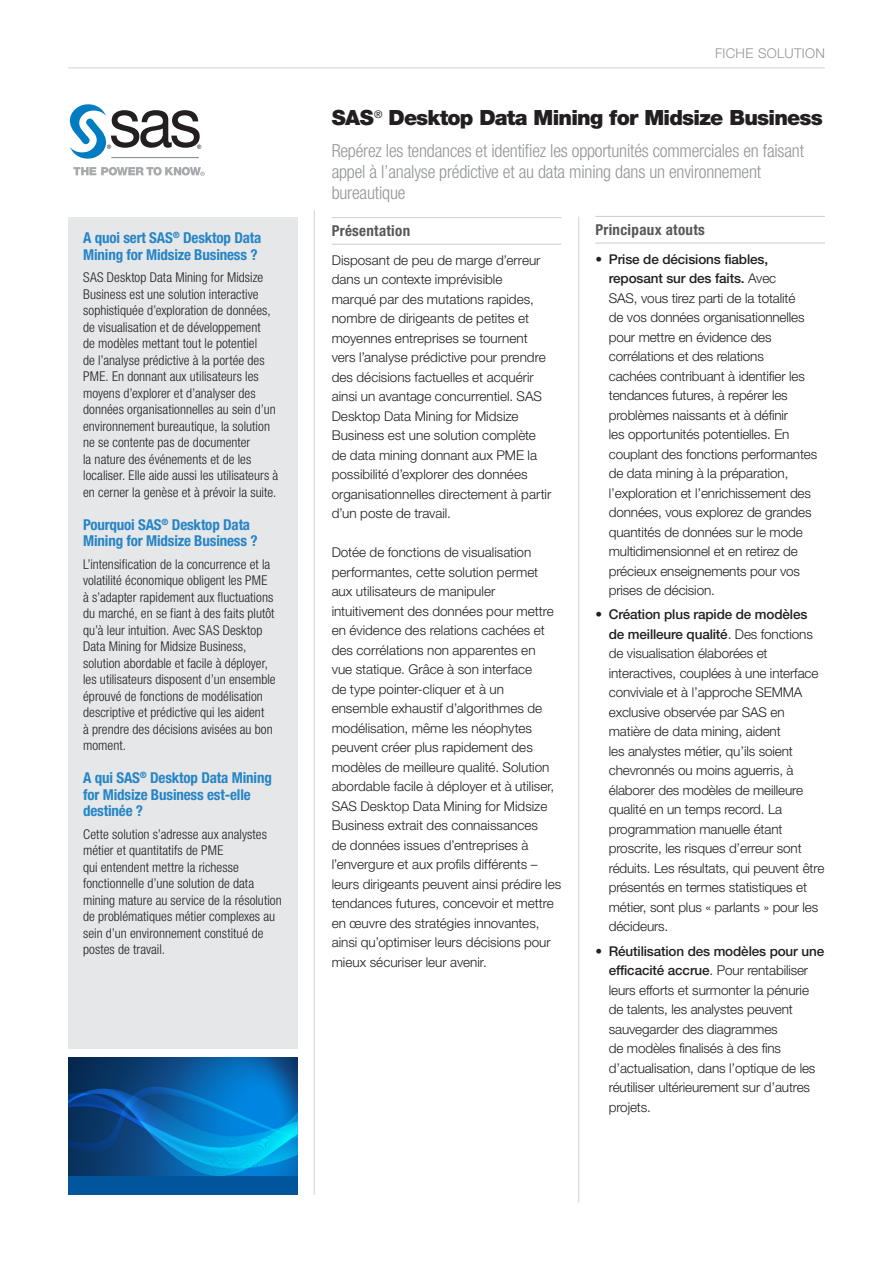
<style>
.page{position:relative;width:893px;height:1263px;background:#fff}
.page>*{position:absolute;margin:0;border:0;box-sizing:border-box;transform-origin:0 0}
.Headline__Page_1{font:900 21px "Helvetica Neue LT Std";letter-spacing:-.04em;color:#231f20}
.kicker_after_Headl{font:300 condensed 18px/21px "Helvetica Neue LT Std";letter-spacing:-.01em;color:#939598}
.Sidebar_Subhd_1__Blu{font:700 condensed 15px/16.5px "Helvetica Neue LT Std";letter-spacing:-.01em;color:#2585c6}
.Subhd1__body_black{font:700 condensed 15px "Helvetica Neue LT Std";letter-spacing:.02em;color:#57585a}
.Bullet_lists__Body{font:300 13.5px/19.5px "Helvetica Neue LT Std";letter-spacing:-.01em;color:#231f20}
.Body{font:300 13.5px/19.5px "Helvetica Neue LT Std";color:#231f20}
.Sidebar_body_text{font:300 condensed 13.5px/16.5px "Helvetica Neue LT Std";letter-spacing:.005em;color:#231f20}
.t1{font:300 13.5px "Helvetica Neue LT Std";letter-spacing:.02em;color:#939598}
.s1{font-weight:500}
</style>
<div class="page">
<hr style="left:68px;top:67px;width:757px;height:1px;background:#d1d2d4">
<hr style="left:314px;top:210px;width:1px;height:985px;background:#d1d2d4">
<div style="left:68px;top:218px;width:230px;height:831px;background:#e6e7e9"></div>
<img style="left:68px;top:1057px;width:230px;height:119px">
<div style="left:68px;top:1176px;width:230px;height:19px;background:#01559b"></div>
<hr style="left:332px;top:217px;width:229px;height:1px;background:#d1d2d4">
<hr style="left:332px;top:244px;width:229px;height:1px;background:#d1d2d4">
<hr style="left:595px;top:216px;width:230px;height:1px;background:#d1d2d4">
<hr style="left:595px;top:242px;width:230px;height:2px;background:#d1d2d4">
<svg style="left:73px;top:167px;width:132px;height:9px"></svg>
<svg style="left:69px;top:104px;width:132px;height:55px"></svg>
<hr style="left:111px;top:157px;width:88px;height:1px;background:#808285">
<hr style="left:578px;top:217px;width:1px;height:985px;background:#d1d2d4">
<p class="Sidebar_Subhd_1__Blu" style="left:83px;top:229px;width:180px">A quoi sert SAS<sup>®</sup> Desktop Data<br>Mining for Midsize Business ?</p>
<p class="Sidebar_body_text" style="left:83px;top:269px;width:197px">SAS Desktop Data Mining for Midsize Business est une solution interactive sophistiquée d’exploration de données, de visualisation et de développement<br>de modèles mettant tout le potentiel<br>de l’analyse prédictive à la portée des PME. En donnant aux utilisateurs les moyens d’explorer et d’analyser des données organisationnelles au sein d’un environnement bureautique, la solution ne se contente pas de documenter<br>la nature des événements et de les localiser. Elle aide aussi les utilisateurs à en cerner la genèse et à prévoir la suite.</p>
<p class="Sidebar_Subhd_1__Blu" style="left:83px;top:516px;width:176px">Pourquoi SAS<sup>®</sup> Desktop Data<br>Mining for Midsize Business ?</p>
<p class="Sidebar_body_text" style="left:83px;top:556px;width:194px">L’intensification de la concurrence et la volatilité économique obligent les PME à s’adapter rapidement aux fluctuations du marché, en se fiant à des faits plutôt qu’à leur intuition. Avec SAS Desktop Data Mining for Midsize Business, solution abordable et facile à déployer, les utilisateurs disposent d’un ensemble éprouvé de fonctions de modélisation descriptive et prédictive qui les aident<br>à prendre des décisions avisées au bon moment.</p>
<p class="Sidebar_Subhd_1__Blu" style="left:83px;top:769px;width:190px">A qui SAS<sup>®</sup> Desktop Data Mining for Midsize Business est-elle destinée ?</p>
<p class="Sidebar_body_text" style="left:83px;top:826px;width:200px">Cette solution s’adresse aux analystes métier et quantitatifs de PME<br>qui entendent mettre la richesse fonctionnelle d’une solution de data mining mature au service de la résolution de problématiques métier complexes au sein d’un environnement constitué de postes de travail.</p>
<p class="t1" style="left:715px;top:45px;width:111px">FICHE SOLUTION</p>
<p class="Headline__Page_1" style="left:332px;top:105px;width:493px">SAS<sup>®</sup> Desktop Data Mining for Midsize Business</p>
<p class="kicker_after_Headl" style="left:332px;top:140px;width:474px">Repérez les tendances et identifiez les opportunités commerciales en faisant appel à l’analyse prédictive et au data mining dans un environnement bureautique</p>
<p class="Subhd1__body_black" style="left:332px;top:222px;width:80px">Présentation</p>
<p class="Body" style="left:332px;top:250px;width:221px">Disposant de peu de marge d’erreur dans un contexte imprévisible<br>marqué par des mutations rapides, nombre de dirigeants de petites et moyennes entreprises se tournent vers l’analyse prédictive pour prendre des décisions factuelles et acquérir ainsi un avantage concurrentiel. SAS Desktop Data Mining for Midsize Business est une solution complète de data mining donnant aux PME la possibilité d’explorer des données organisationnelles directement à partir d’un poste de travail.</p>
<p class="Body" style="left:332px;top:542px;width:231px">Dotée de fonctions de visualisation performantes, cette solution permet aux utilisateurs de manipuler intuitivement des données pour mettre en évidence des relations cachées et des corrélations non apparentes en<br>vue statique. Grâce à son interface<br>de type pointer-cliquer et à un ensemble exhaustif d’algorithmes de modélisation, même les néophytes peuvent créer plus rapidement des modèles de meilleure qualité. Solution abordable facile à déployer et à utiliser, SAS Desktop Data Mining for Midsize Business extrait des connaissances<br>de données issues d’entreprises à l’envergure et aux profils différents – leurs dirigeants peuvent ainsi prédire les tendances futures, concevoir et mettre en œuvre des stratégies innovantes, ainsi qu’optimiser leurs décisions pour mieux sécuriser leur avenir.</p>
<p class="Subhd1__body_black" style="left:595px;top:221px;width:111px">Principaux atouts</p>
<p class="Bullet_lists__Body" style="left:609px;top:249px;width:210px;text-indent:-14px">• <span class="s1">Prise de décisions fiables, reposant sur des faits.</span> Avec<br>SAS, vous tirez parti de la totalité<br>de vos données organisationnelles pour mettre en évidence des corrélations et des relations<br>cachées contribuant à identifier les tendances futures, à repérer les problèmes naissants et à définir<br>les opportunités potentielles. En couplant des fonctions performantes de data mining à la préparation, l’exploration et l’enrichissement des données, vous explorez de grandes quantités de données sur le mode multidimensionnel et en retirez de précieux enseignements pour vos prises de décision.</p>
<p class="Bullet_lists__Body" style="left:609px;top:605px;width:217px;text-indent:-14px">• <span class="s1">Création plus rapide de modèles de meilleure qualité</span>. Des fonctions de visualisation élaborées et interactives, couplées à une interface conviviale et à l’approche SEMMA exclusive observée par SAS en matière de data mining, aident<br>les analystes métier, qu’ils soient chevronnés ou moins aguerris, à élaborer des modèles de meilleure qualité en un temps record. La programmation manuelle étant proscrite, les risques d’erreur sont réduits. Les résultats, qui peuvent être présentés en termes statistiques et métier, sont plus « parlants » pour les décideurs.</p>
<p class="Bullet_lists__Body" style="left:609px;top:941px;width:217px;text-indent:-14px">• <span class="s1">Réutilisation des modèles pour une efficacité accrue</span>. Pour rentabiliser leurs efforts et surmonter la pénurie de talents, les analystes peuvent sauvegarder des diagrammes<br>de modèles finalisés à des fins d’actualisation, dans l’optique de les réutiliser ultérieurement sur d’autres projets.</p>
</div>
